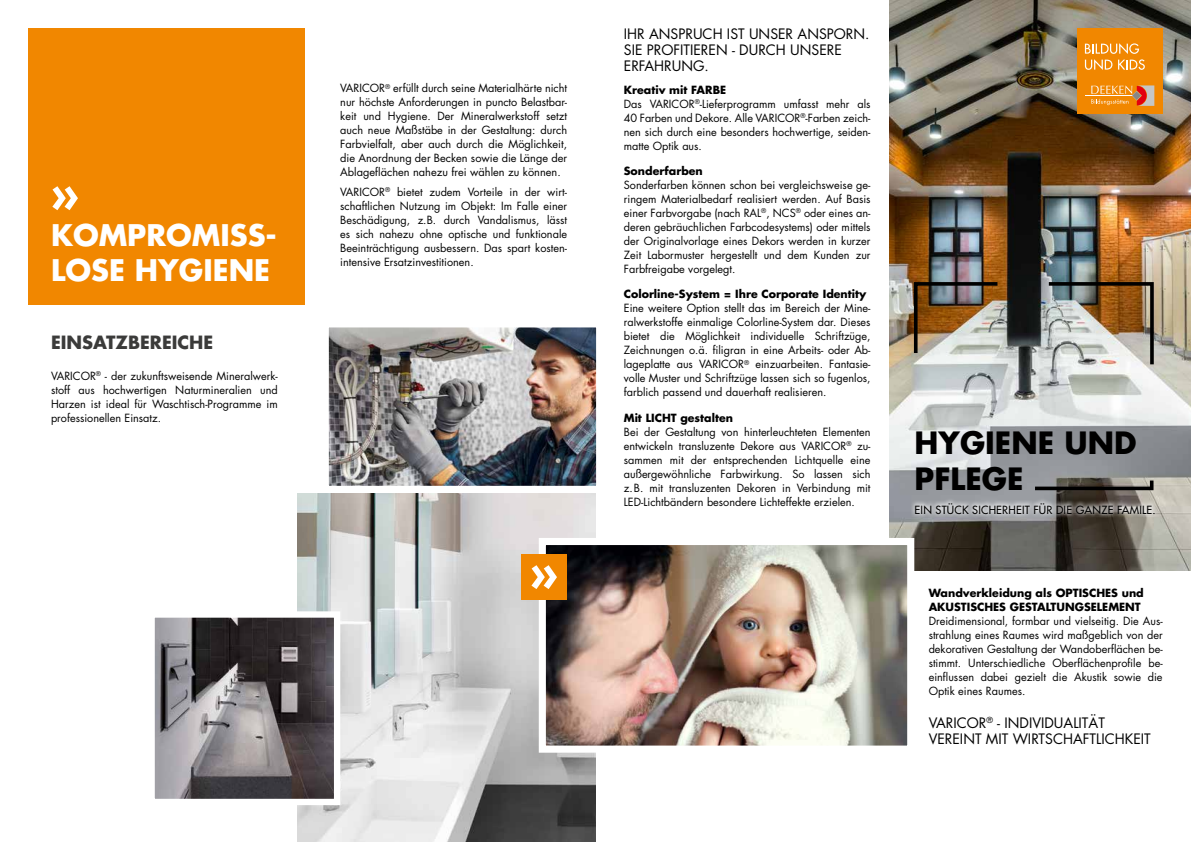
<style>
.page{position:relative;width:1191px;height:842px;background:#fff}
.page>*{position:absolute;margin:0;border:0;box-sizing:border-box;transform-origin:0 0}
.t1{font:700 29.9px/35.9px "Futura";color:#000}
.t2{font:700 29px/34.8px "Futura";color:#fff}
.t3{font:700 17.8px "Futura";color:#3b3b3a}
.t4{font:14px/16px "Futura";color:#000}
.t5{font:11px/14px "Futura";color:#000;text-align:justify}
.t6{font:700 11px/14px "Futura";color:#000}
.t7{font:11px "Futura";letter-spacing:.02em;color:#000}
.s1{font-weight:700}
</style>
<div class="page">
<img style="left:298px;top:494px;width:297px;height:348px">
<img style="left:889px;top:0;width:302px;height:570px">
<img style="left:535px;top:534px;width:383px;height:222px">
<div style="left:521px;top:554px;width:46px;height:46px;background:#f18700"></div>
<svg style="left:531px;top:565px;width:26px;height:24px"></svg>
<img style="left:318px;top:327px;width:279px;height:169px">
<svg style="left:154px;top:608px;width:189px;height:200px;background:#807c7f"></svg>
<div style="left:28px;top:28px;width:277px;height:277px;background:#f18700"></div>
<svg style="left:52px;top:186px;width:26px;height:24px"></svg>
<img style="left:912px;top:280px;width:89px;height:77px">
<div style="left:910px;top:498px;width:249px;height:21px;background:#fff;opacity:.8"></div>
<svg style="left:1031px;top:477px;width:124px;height:15px;background:#615f5a"></svg>
<img style="left:1045px;top:280px;width:110px;height:88px">
<div style="left:1077px;top:29px;width:85px;height:85px;background:#f18700"></div>
<hr style="left:1085px;top:95px;width:47px;height:1px;background:#fff">
<svg style="left:1091px;top:85px;width:63px;height:21px"></svg>
<svg style="left:1085px;top:43px;width:59px;height:27px"></svg>
<h2 class="t2" style="left:51px;top:217px;width:227px">KOMPROMISS-<br>LOSE HYGIENE</h2>
<h3 class="t3" style="left:51px;top:330px;width:164px">EINSATZBEREICHE</h3>
<p class="t5" style="left:51px;top:368px;width:228px">VARICOR<sup>®</sup> - der zukunftsweisende Mineralwerk&shy;stoff aus hochwertigen Naturmineralien und Harzen ist ideal für Waschtisch-Programme im professionellen Einsatz.</p>
<p class="t5" style="left:340px;top:81px;width:228px">VARICOR<sup>®</sup> erfüllt durch seine Materialhärte nicht nur höchste Anforderungen in puncto Belastbar&shy;keit und Hygiene. Der Mineralwerkstoff setzt auch neue Maßstäbe in der Gestaltung: durch Farbvielfalt, aber auch durch die Möglichkeit, die Anordnung der Becken sowie die Länge der Ablageflächen nahezu frei wählen zu können.</p>
<p class="t5" style="left:340px;top:185px;width:228px">VARICOR<sup>®</sup> bietet zudem Vorteile in der wirt&shy;schaftlichen Nutzung im Objekt: Im Falle einer Beschädigung, z.B. durch Vandalismus, lässt es sich nahezu ohne optische und funktionale Beeinträchtigung ausbessern. Das spart kosten&shy;intensive Ersatzinvestitionen.</p>
<p class="t4" style="left:624px;top:26px;width:247px">IHR ANSPRUCH IST UNSER ANSPORN.<br>SIE PROFITIEREN - DURCH UNSERE<br>ERFAHRUNG.</p>
<p class="t5" style="left:624px;top:82px;width:248px;text-align:left"><span class="s1">Kreativ mit FARBE<br></span>Das VARICOR<sup>®</sup>-Lieferprogramm umfasst mehr als 40 Farben und Dekore. Alle VARICOR<sup>®</sup>-Farben zeich&shy;nen sich durch eine besonders hochwertige, seiden&shy;matte Optik aus.</p>
<p class="t6" style="left:624px;top:164px;width:80px">Sonderfarben</p>
<p class="t5" style="left:624px;top:178px;width:248px">Sonderfarben können schon bei vergleichsweise ge&shy;ringem Materialbedarf realisiert werden. Auf Basis einer Farbvorgabe (nach RAL<sup>®</sup>, NCS<sup>®</sup> oder eines an&shy;deren gebräuchlichen Farbcodesystems) oder mittels der Originalvorlage eines Dekors werden in kurzer Zeit Labormuster hergestellt und dem Kunden zur Farbfreigabe vorgelegt.</p>
<p class="t6" style="left:624px;top:287px;width:244px">Colorline-System = Ihre Corporate Identity</p>
<p class="t5" style="left:624px;top:301px;width:248px">Eine weitere Option stellt das im Bereich der Mine&shy;ralwerkstoffe einmalige Colorline-System dar. Dieses bietet die Möglichkeit individuelle Schriftzüge, Zeichnungen o.ä. filigran in eine Arbeits- oder Ab&shy;lageplatte aus VARICOR<sup>®</sup> einzuarbeiten. Fantasie&shy;volle Muster und Schriftzüge lassen sich so fugenlos, farblich passend und dauerhaft realisieren.</p>
<p class="t6" style="left:624px;top:410px;width:111px">Mit LICHT gestalten</p>
<p class="t5" style="left:624px;top:425px;width:248px">Bei der Gestaltung von hinterleuchteten Elementen entwickeln transluzente Dekore aus VARICOR<sup>®</sup> zu&shy;sammen mit der entsprechenden Lichtquelle eine außergewöhnliche Farbwirkung. So lassen sich z.B. mit transluzenten Dekoren in Verbindung mit LED-Lichtbändern besondere Lichteffekte erzielen.</p>
<h1 class="t1" style="left:914px;top:424px;width:223px">HYGIENE UND<br>PFLEGE</h1>
<p class="t7" style="left:914px;top:503px;width:242px">EIN STÜCK SICHERHEIT FÜR DIE GANZE FAMILE.</p>
<p class="t6" style="left:928px;top:586px;width:217px">Wandverkleidung als OPTISCHES und<br>AKUSTISCHES GESTALTUNGSELEMENT</p>
<p class="t5" style="left:928px;top:614px;width:235px">Dreidimensional, formbar und vielseitig. Die Aus&shy;strahlung eines Raumes wird maßgeblich von der dekorativen Gestaltung der Wandoberflächen be&shy;stimmt. Unterschiedliche Oberflächenprofile be&shy;einflussen dabei gezielt die Akustik sowie die Optik eines Raumes.</p>
<p class="t4" style="left:928px;top:715px;width:223px">VARICOR<sup>®</sup> - INDIVIDUALITÄT<br>VEREINT MIT WIRTSCHAFTLICHKEIT</p>
</div>
